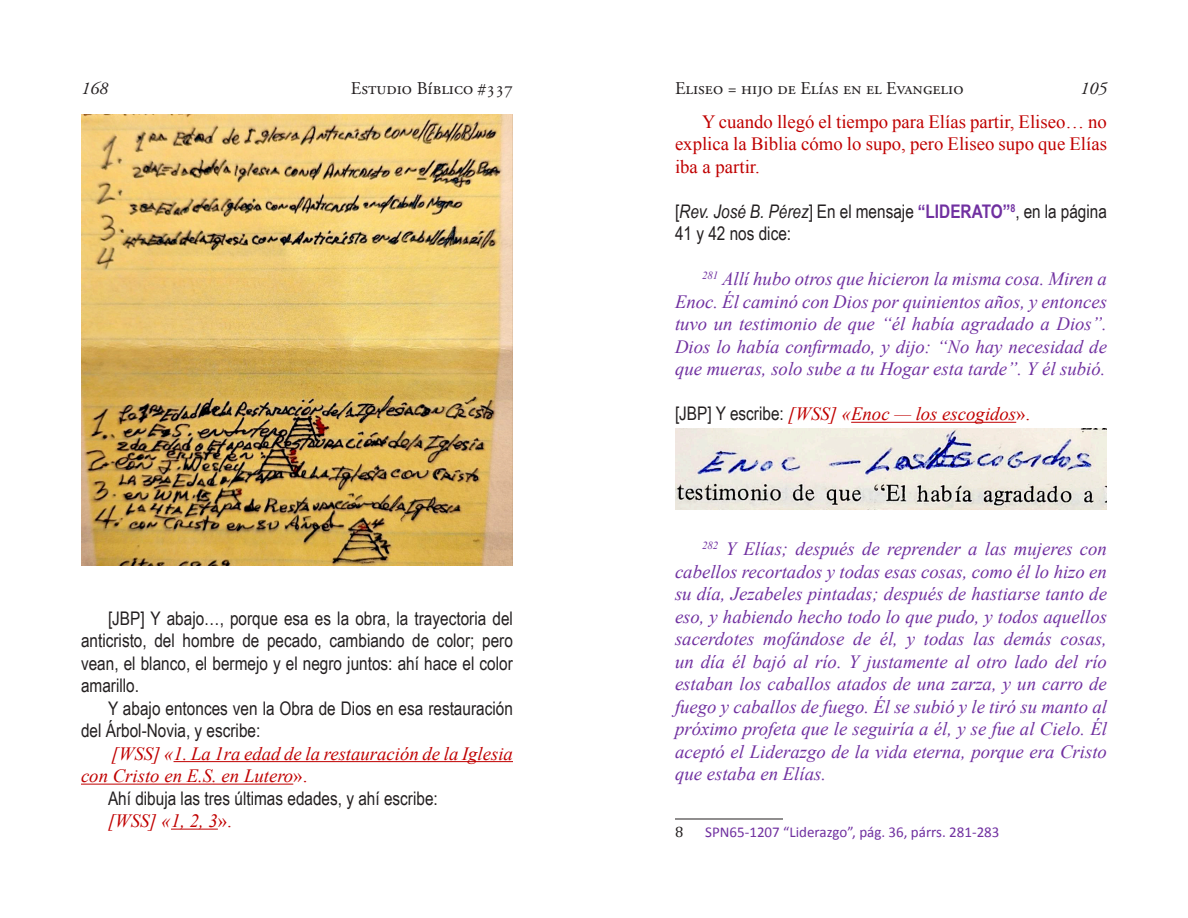
<style>
.page{position:relative;width:1188px;height:918px;background:#fff}
.page>*{position:absolute;margin:0;border:0;box-sizing:border-box;transform-origin:0 0}
.t1{font:italic 18.75px/22.5px "Times New Roman";color:#7030a0;text-align:justify}
.t2{font:18.75px/22.5px "Arial Narrow";color:#231f20}
.t3{font:italic 18.75px/22.5px "Times New Roman";color:#c00000}
.t4{font:18.75px/22.5px "Times New Roman";color:#c00000;text-align:justify}
.t5{font:18px "Adobe Garamond Pro";color:#231f20}
.t6{font:italic 18px "Adobe Garamond Pro";color:#231f20}
.t7{font:15px "Calibri";color:#7030a0}
.t8{font:15px "Cambria";color:#231f20}
.s1{font-style:normal}
.s2{font-style:italic}
.s3{font-weight:700;color:#7030a0}
.s4{font-family:"Arial Narrow";font-style:normal;color:#231f20}
</style>
<div class="page">
<hr style="left:174px;top:761px;width:339px;height:1px;background:#c00000">
<hr style="left:81px;top:784px;width:212px;height:1px;background:#c00000">
<hr style="left:171px;top:829px;width:47px;height:1px;background:#c00000">
<img style="left:81px;top:114px;width:432px;height:452px">
<hr style="left:851px;top:422px;width:165px;height:1px;background:#c00000">
<hr style="left:675px;top:819px;width:108px;height:1px;background:#231f20">
<img style="left:675px;top:429px;width:432px;height:81px">
<p class="t6" style="left:81px;top:78px;width:28px">168</p>
<p class="t5" style="left:351px;top:78px;width:164px">Estudio Bíblico #337</p>
<p class="t2" style="left:81px;top:606px;width:434px;text-align:justify;text-indent:27px">[JBP] Y abajo…, porque esa es la obra, la trayectoria del anticristo, del hombre de pecado, cambiando de color; pero vean, el blanco, el bermejo y el negro juntos: ahí hace el color amarillo.</p>
<p class="t2" style="left:81px;top:696px;width:433px;text-indent:27px">Y abajo entonces ven la Obra de Dios en esa restauración del Árbol-Novia, y escribe:</p>
<p class="t3" style="left:81px;top:742px;width:434px;text-indent:31px">[WSS] «1. La 1ra edad de la restauración de la Iglesia con Cristo en E.S. en Lutero<span class="s1">».</span></p>
<p class="t2" style="left:108px;top:786px;width:331px">Ahí dibuja las tres últimas edades, y ahí escribe:</p>
<p class="t3" style="left:108px;top:809px;width:125px">[WSS] «1, 2, 3<span class="s1">».</span></p>
<p class="t5" style="left:675px;top:78px;width:290px">Eliseo = hijo de Elías en el Evangelio</p>
<p class="t6" style="left:1080px;top:78px;width:28px">105</p>
<p class="t4" style="left:675px;top:110px;width:434px;text-indent:27px">Y cuando llegó el tiempo para Elías partir, Eliseo… no explica la Biblia cómo lo supo, pero Eliseo supo que Elías iba a partir.</p>
<p class="t2" style="left:675px;top:199px;width:433px">[<span class="s2">Rev. José B. Pérez</span>] En el mensaje <span class="s3">“LIDERATO”</span><sup>8</sup>, en la página<br>41 y 42 nos dice:</p>
<p class="t1" style="left:675px;top:267px;width:434px;text-indent:27px"><sup>281</sup> Allí hubo otros que hicieron la misma cosa. Miren a Enoc. Él caminó con Dios por quinientos años, y entonces tuvo un testimonio de que “él había agradado a Dios”.<br>Dios lo había confirmado, y dijo: “No hay necesidad de que mueras, solo sube a tu Hogar esta tarde”. Y él subió.</p>
<p class="t3" style="left:675px;top:402px;width:357px"><span class="s4">[JBP] Y escribe:</span> [WSS] «Enoc — los escogidos<span class="s1">».</span></p>
<p class="t1" style="left:675px;top:537px;width:434px;text-indent:27px"><sup>282</sup> Y Elías; después de reprender a las mujeres con cabellos recortados y todas esas cosas, como él lo hizo en su día, Jezabeles pintadas; después de hastiarse tanto de eso, y habiendo hecho todo lo que pudo, y todos aquellos sacerdotes mofándose de él, y todas las demás cosas, un día él bajó al río. Y justamente al otro lado del río estaban los caballos atados de una zarza, y un carro de fuego y caballos de fuego. Él se subió y le tiró su manto al próximo profeta que le seguiría a él, y se fue al Cielo. Él aceptó el Liderazgo de la vida eterna, porque era Cristo que estaba en Elías.</p>
<p class="t8" style="left:675px;top:823px;width:10px">8</p>
<p class="t7" style="left:705px;top:823px;width:296px">SPN65-1207 “Liderazgo”, pág. 36, párrs. 281-283</p>
</div>
